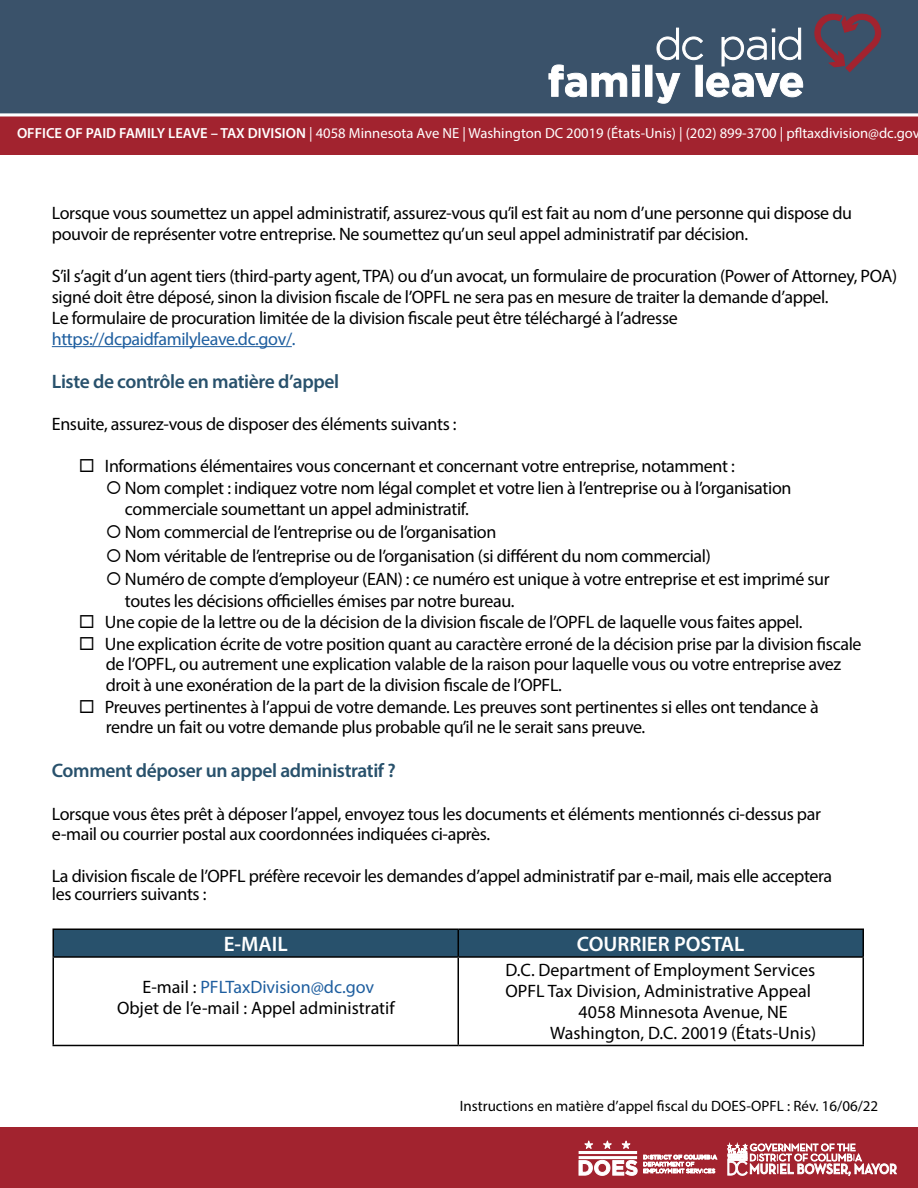
<style>
.page{position:relative;width:918px;height:1188px;background:#fff}
.page>*{position:absolute;margin:0;border:0;box-sizing:border-box;transform-origin:0 0}
.Paragraph_Style9{font:600 21px "Myriad Pro";color:#fff}
.Paragraph_Style1{font:600 19.5px "Myriad Pro";letter-spacing:-.02em;color:#28516c}
.Paragraph_Style1-2{font:18px/21px "Myriad Pro";letter-spacing:-.02em;color:#000}
.Paragraph_Style4{font:18px/20.5px "Myriad Pro";letter-spacing:-.02em;color:#000}
.Paragraph_Style11{font:18px/20.5px "Myriad Pro";letter-spacing:-.02em;color:#000}
.Paragraph_Style10{font:18px "Myriad Pro";letter-spacing:-.02em;color:#000}
.Paragraph_Style12{font:18px "Myriad Pro";letter-spacing:-.02em;color:#000}
.Paragraph_Style5{font:18px "Myriad Pro";color:#000}
.Paragraph_Style6{font:18px "Myriad Pro";color:#000}
.Paragraph_Style8{font:18px "Myriad Pro";color:#000}
.Paragraph_Style7{font:18px "Myriad Pro";color:#1e5e9f}
.Paragraph_Style1-3{font:15px "Myriad Pro";color:#000}
.Paragraph_Style1-4{font:14.55px "Myriad Pro";color:#fff}
.s1{font-weight:600}
.s2{color:#1e5e9f}
.s3{color:#000}
</style>
<div class="page">
<div style="left:0;top:0;width:918px;height:113px;background:#3a526a"></div>
<img style="left:537px;top:13px;width:377px;height:104px">
<svg style="left:657px;top:28px;width:46px;height:32px"></svg>
<svg style="left:722px;top:37px;width:44px;height:29px"></svg>
<svg style="left:772px;top:28px;width:29px;height:32px"></svg>
<svg style="left:549px;top:65px;width:37px;height:32px"></svg>
<svg style="left:592px;top:73px;width:35px;height:23px"></svg>
<svg style="left:633px;top:65px;width:6px;height:31px"></svg>
<div style="left:646px;top:65px;width:6px;height:31px;background:#fff"></div>
<svg style="left:656px;top:73px;width:24px;height:30px"></svg>
<div style="left:696px;top:65px;width:6px;height:31px;background:#fff"></div>
<svg style="left:707px;top:73px;width:96px;height:24px"></svg>
<svg style="left:814px;top:14px;width:67px;height:58px"></svg>
<div style="left:0;top:117px;width:918px;height:37px;background:#a2232f"></div>
<div style="left:0;top:1128px;width:918px;height:60px;background:#a2232f"></div>
<svg style="left:579px;top:1160px;width:58px;height:15px"></svg>
<hr style="left:579px;top:1156px;width:58px;height:3px;background:#fff">
<hr style="left:579px;top:1151px;width:58px;height:3px;background:#fff">
<svg style="left:644px;top:1155px;width:73px;height:18px"></svg>
<svg style="left:585px;top:1141px;width:8px;height:7px"></svg>
<svg style="left:604px;top:1141px;width:7px;height:7px"></svg>
<svg style="left:622px;top:1141px;width:8px;height:7px"></svg>
<svg style="left:728px;top:1144px;width:168px;height:31px"></svg>
<svg style="left:54px;top:958px;width:808px;height:87px"></svg>
<hr style="left:52px;top:928px;width:406px;height:2px;background:#000">
<hr style="left:52px;top:930px;width:2px;height:26px;background:#000">
<hr style="left:458px;top:928px;width:406px;height:2px;background:#000">
<div style="left:54px;top:929px;width:808px;height:27px;background:#28516c"></div>
<hr style="left:862px;top:930px;width:2px;height:26px;background:#000">
<hr style="left:52px;top:956px;width:406px;height:2px;background:#000">
<hr style="left:52px;top:958px;width:2px;height:87px;background:#000">
<hr style="left:458px;top:956px;width:406px;height:2px;background:#000">
<hr style="left:458px;top:958px;width:1px;height:87px;background:#000">
<hr style="left:862px;top:958px;width:2px;height:87px;background:#000">
<hr style="left:52px;top:1045px;width:406px;height:1px;background:#000">
<hr style="left:458px;top:1045px;width:406px;height:1px;background:#000">
<hr style="left:52px;top:346px;width:240px;height:1px;background:#1e5e9f">
<p class="Paragraph_Style1-4" style="left:17px;top:124px;width:904px"><span class="s1">OFFICE OF PAID FAMILY LEAVE – TAX DIVISION</span> | 4058 Minnesota Ave NE | Washington DC 20019 (États-Unis) | (202) 899-3700 | pfltaxdivision@dc.gov</p>
<p class="Paragraph_Style1-2" style="left:52px;top:202px;width:802px;line-height:20.5px">Lorsque vous soumettez un appel administratif, assurez-vous qu’il est fait au nom d’une personne qui dispose du pouvoir de représenter votre entreprise. Ne soumettez qu’un seul appel administratif par décision.</p>
<p class="Paragraph_Style1-2" style="left:52px;top:265px;width:847px">S’il s’agit d’un agent tiers (third-party agent, TPA) ou d’un avocat, un formulaire de procuration (Power of Attorney, POA) signé doit être déposé, sinon la division fiscale de l’OPFL ne sera pas en mesure de traiter la demande d’appel.<br>Le formulaire de procuration limitée de la division fiscale peut être téléchargé à l’adresse <span class="s2">https://dcpaidfamilyleave.dc.gov/.</span></p>
<p class="Paragraph_Style1" style="left:52px;top:369px;width:289px">Liste de contrôle en matière d’appel</p>
<p class="Paragraph_Style1-2" style="left:52px;top:414px;width:406px">Ensuite, assurez-vous de disposer des éléments suivants :</p>
<p class="Paragraph_Style10" style="left:79px;top:455px;width:658px">◻ Informations élémentaires vous concernant et concernant votre entreprise, notamment :</p>
<p class="Paragraph_Style11" style="left:125px;top:478px;width:668px;text-indent:-19px">○ Nom complet : indiquez votre nom légal complet et votre lien à l’entreprise ou à l’organisation commerciale soumettant un appel administratif.</p>
<p class="Paragraph_Style11" style="left:106px;top:522px;width:392px">○ Nom commercial de l’entreprise ou de l’organisation</p>
<p class="Paragraph_Style12" style="left:106px;top:545px;width:607px">○ Nom véritable de l’entreprise ou de l’organisation (si différent du nom commercial)</p>
<p class="Paragraph_Style11" style="left:125px;top:568px;width:706px;line-height:21.6px;text-indent:-19px">○ Numéro de compte d’employeur (EAN) : ce numéro est unique à votre entreprise et est imprimé sur toutes les décisions officielles émises par notre bureau.</p>
<p class="Paragraph_Style10" style="left:79px;top:610px;width:725px">◻ Une copie de la lettre ou de la décision de la division fiscale de l’OPFL de laquelle vous faites appel.</p>
<p class="Paragraph_Style4" style="left:106px;top:633px;width:757px;text-indent:-27px">◻ Une explication écrite de votre position quant au caractère erroné de la décision prise par la division fiscale de l’OPFL, ou autrement une explication valable de la raison pour laquelle vous ou votre entreprise avez droit à une exonération de la part de la division fiscale de l’OPFL.</p>
<p class="Paragraph_Style4" style="left:106px;top:696px;width:714px;text-indent:-27px">◻ Preuves pertinentes à l’appui de votre demande. Les preuves sont pertinentes si elles ont tendance à rendre un fait ou votre demande plus probable qu’il ne le serait sans preuve.</p>
<p class="Paragraph_Style1" style="left:52px;top:758px;width:345px">Comment déposer un appel administratif ?</p>
<p class="Paragraph_Style1-2" style="left:52px;top:803px;width:771px;line-height:20.5px">Lorsque vous êtes prêt à déposer l’appel, envoyez tous les documents et éléments mentionnés ci-dessus par e-mail ou courrier postal aux coordonnées indiquées ci-après.</p>
<p class="Paragraph_Style1-2" style="left:52px;top:867px;width:782px;line-height:18px">La division fiscale de l’OPFL préfère recevoir les demandes d’appel administratif par e-mail, mais elle acceptera les courriers suivants :</p>
<p class="Paragraph_Style9" style="left:224px;top:931px;width:65px">E-MAIL</p>
<p class="Paragraph_Style9" style="left:577px;top:931px;width:169px">COURRIER POSTAL</p>
<p class="Paragraph_Style7" style="left:142px;top:976px;width:233px"><span class="s3">E-mail :</span> PFLTaxDivision@dc.gov</p>
<p class="Paragraph_Style8" style="left:117px;top:997px;width:279px">Objet de l’e-mail : Appel administratif</p>
<p class="Paragraph_Style5" style="left:506px;top:959px;width:311px">D.C. Department of Employment Services</p>
<p class="Paragraph_Style5" style="left:506px;top:980px;width:307px">OPFL Tax Division, Administrative Appeal</p>
<p class="Paragraph_Style6" style="left:579px;top:1001px;width:211px">4058 Minnesota Avenue, NE</p>
<p class="Paragraph_Style6" style="left:550px;top:1022px;width:268px">Washington, D.C. 20019 (États-Unis)</p>
<p class="Paragraph_Style1-3" style="left:460px;top:1096px;width:420px">Instructions en matière d’appel fiscal du DOES-OPFL : Rév. 16/06/22</p>
</div>
